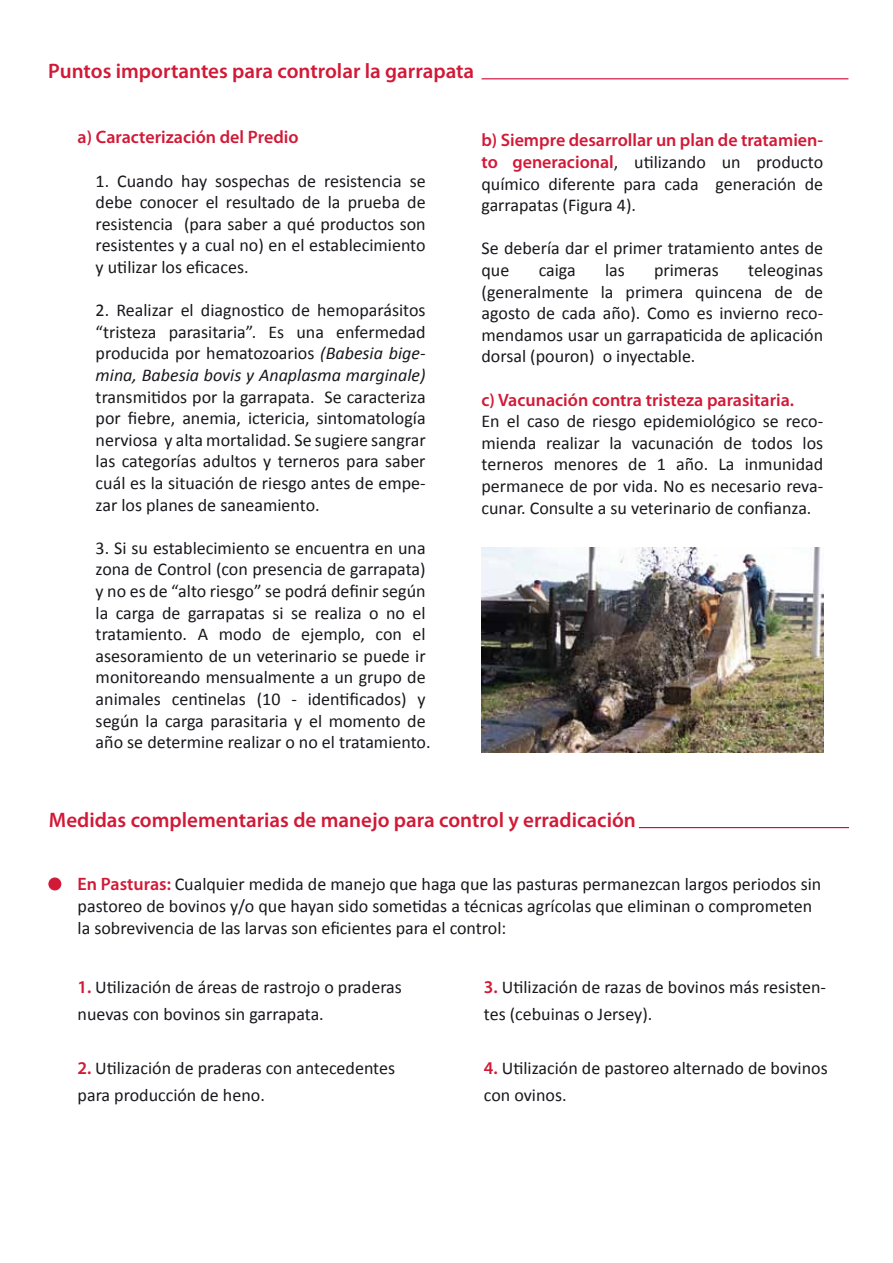
<style>
.page{position:relative;width:893px;height:1263px;background:#fff}
.page>*{position:absolute;margin:0;border:0;box-sizing:border-box;transform-origin:0 0}
.t1{font:600 21px "Myriad Pro";color:#d21937}
.t2{font:18px/21.6px "Calibri";color:#1a171c}
.t3{font:600 18px "Myriad Pro";color:#d21937}
.s1{font-style:italic}
.s2{font-family:"Myriad Pro";font-weight:600;color:#d21937}
</style>
<div class="page">
<div style="left:48px;top:877px;width:13px;height:13px;background:#d21937;border-radius:50%"></div>
<hr style="left:482px;top:78px;width:366px;height:1px;background:#cf0537">
<hr style="left:639px;top:827px;width:210px;height:1px;background:#cf0537">
<img style="left:481px;top:548px;width:342px;height:204px">
<p class="t1" style="left:48px;top:58px;width:427px">Puntos importantes para controlar la garrapata</p>
<p class="t3" style="left:78px;top:126px;width:222px">a) Caracterización del Predio</p>
<p class="t2" style="left:96px;top:169px;width:332px;text-align:justify">1. Cuando hay sospechas de resistencia se debe conocer el resultado de la prueba de resistencia (para saber a qué productos son resistentes y a cual no) en el establecimiento y utilizar los eficaces.</p>
<p class="t2" style="left:96px;top:299px;width:331px;text-align:justify">2. Realizar el diagnostico de hemoparásitos “tristeza parasitaria”. Es una enfermedad producida por hematozoarios <span class="s1">(Babesia bige&shy;mina, Babesia bovis y Anaplasma marginale)</span></p>
<p class="t2" style="left:96px;top:385px;width:332px;text-align:justify">transmitidos por la garrapata. Se caracteriza por fiebre, anemia, ictericia, sintomatología nerviosa y alta mortalidad. Se sugiere sangrar las categorías adultos y terneros para saber cuál es la situación de riesgo antes de empe&shy;zar los planes de saneamiento.</p>
<p class="t2" style="left:96px;top:536px;width:336px">3. Si su establecimiento se encuentra en una zona de Control (con presencia de garrapata) y no es de “alto riesgo” se podrá definir según la carga de garrapatas si se realiza o no el tratamiento. A modo de ejemplo, con el asesoramiento de un veterinario se puede ir monitoreando mensualmente a un grupo de animales centinelas (10 - identificados) y según la carga parasitaria y el momento de año se determine realizar o no el tratamiento.</p>
<p class="t3" style="left:482px;top:129px;width:343px">b) Siempre desarrollar un plan de tratamien-</p>
<p class="t2" style="left:482px;top:150px;width:343px;text-align:justify"><span class="s2">to generacional</span>, utilizando un producto químico diferente para cada generación de garrapatas (Figura 4).</p>
<p class="t2" style="left:482px;top:237px;width:343px">Se debería dar el primer tratamiento antes de que</p>
<p class="t2" style="left:482px;top:258px;width:343px;text-align:justify;text-indent:267px">teleoginas (generalmente la primera quincena de de agosto de cada año). Como es invierno reco&shy;mendamos usar un garrapaticida de aplicación dorsal (pouron) o inyectable.</p>
<p class="t3" style="left:482px;top:388px;width:314px">c) Vacunación contra tristeza parasitaria.</p>
<p class="t2" style="left:482px;top:410px;width:343px;text-align:justify">En el caso de riesgo epidemiológico se reco&shy;mienda realizar la vacunación de todos los terneros menores de 1 año. La inmunidad permanece de por vida. No es necesario reva&shy;cunar. Consulte a su veterinario de confianza.</p>
<p class="t2" style="left:539px;top:258px;width:38px">caiga</p>
<p class="t2" style="left:605px;top:258px;width:21px">las</p>
<p class="t2" style="left:654px;top:258px;width:66px">primeras</p>
<p class="t1" style="left:49px;top:807px;width:588px">Medidas complementarias de manejo para control y erradicación</p>
<p class="t2" style="left:78px;top:873px;width:745px"><span class="s2">En Pasturas:</span> Cualquier medida de manejo que haga que las pasturas permanezcan largos periodos sin pastoreo de bovinos y/o que hayan sido sometidas a técnicas agrícolas que eliminan o comprometen la sobrevivencia de las larvas son eficientes para el control:</p>
<p class="t2" style="left:78px;top:972px;width:326px;line-height:27px"><span class="s2">1.</span> Utilización de áreas de rastrojo o praderas nuevas con bovinos sin garrapata.</p>
<p class="t2" style="left:78px;top:1053px;width:319px;line-height:27px"><span class="s2">2.</span> Utilización de praderas con antecedentes para producción de heno.</p>
<p class="t2" style="left:484px;top:972px;width:344px;line-height:27px"><span class="s2">3.</span> Utilización de razas de bovinos más resisten&shy;tes (cebuinas o Jersey).</p>
<p class="t2" style="left:484px;top:1053px;width:345px;line-height:27px"><span class="s2">4.</span> Utilización de pastoreo alternado de bovinos con ovinos.</p>
</div>
